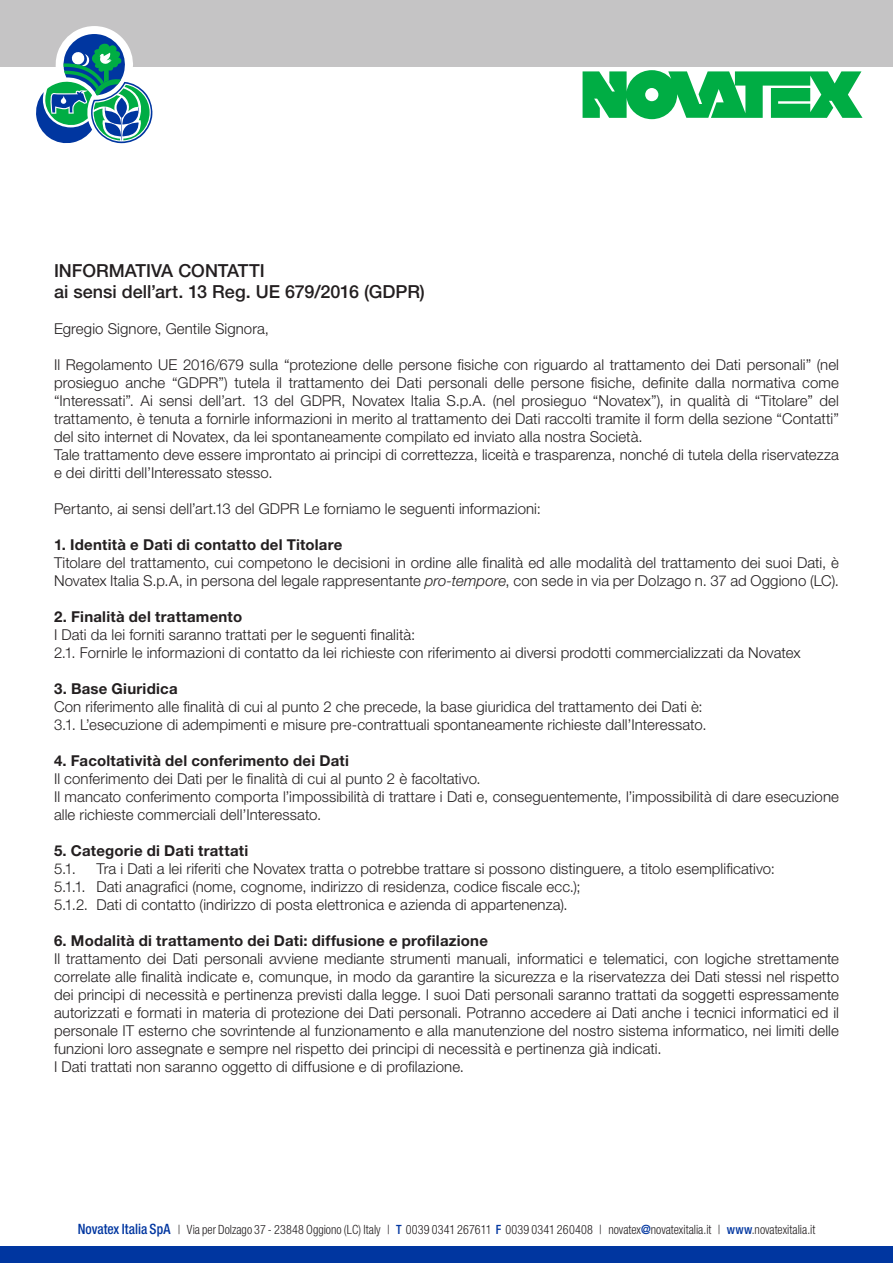
<style>
.page{position:relative;width:893px;height:1263px;background:#fff}
.page>*{position:absolute;margin:0;border:0;box-sizing:border-box;transform-origin:0 0}
.t1{font:500 18px "Helvetica Neue LT Std";color:#231f20}
.t2{font:300 15px/18px "Helvetica Neue LT Std";letter-spacing:.005em;color:#231f20}
.t3{font:700 15px "Helvetica Neue LT Std";letter-spacing:.015em;color:#231f20}
.t4{font:300 condensed 12.75px "Helvetica Neue LT Std";letter-spacing:.005em;color:#231f20;scale:.95 1}
.s1{font-style:italic}
.s2{font-weight:500;font-size:14.25px;color:#0036a0}
.s3{font-weight:500;color:#0036a0}
</style>
<div class="page">
<div style="left:0;top:0;width:893px;height:66px;background:#c5c4c5"></div>
<svg style="left:26px;top:26px;width:135px;height:118px"></svg>
<div style="left:0;top:1247px;width:893px;height:16px;background:#0036a0"></div>
<svg style="left:583px;top:70px;width:279px;height:49px"></svg>
<p class="t1" style="left:54px;top:259px;width:212px">INFORMATIVA CONTATTI</p>
<p class="t1" style="left:54px;top:281px;width:372px">ai sensi dell’art. 13 Reg. UE 679/2016 (GDPR)</p>
<p class="t2" style="left:54px;top:319px;width:217px">Egregio Signore, Gentile Signora,</p>
<p class="t2" style="left:54px;top:355px;width:786px;text-align:justify">Il Regolamento UE 2016/679 sulla “protezione delle persone fisiche con riguardo al trattamento dei Dati personali” (nel prosieguo anche “GDPR”) tutela il trattamento dei Dati personali delle persone fisiche, definite dalla normativa come “Interessati”. Ai sensi dell’art. 13 del GDPR, Novatex Italia S.p.A. (nel prosieguo “Novatex”), in qualità di “Titolare” del trattamento, è tenuta a fornirle informazioni in merito al trattamento dei Dati raccolti tramite il form della sezione “Contatti” del sito internet di Novatex, da lei spontaneamente compilato ed inviato alla nostra Società.</p>
<p class="t2" style="left:54px;top:445px;width:786px">Tale trattamento deve essere improntato ai principi di correttezza, liceità e trasparenza, nonché di tutela della riservatezza e dei diritti dell’Interessato stesso.</p>
<p class="t2" style="left:54px;top:499px;width:488px">Pertanto, ai sensi dell’art.13 del GDPR Le forniamo le seguenti informazioni:</p>
<p class="t3" style="left:54px;top:535px;width:290px">1. Identità e Dati di contatto del Titolare</p>
<p class="t2" style="left:54px;top:553px;width:786px">Titolare del trattamento, cui competono le decisioni in ordine alle finalità ed alle modalità del trattamento dei suoi Dati, è<br>Novatex Italia S.p.A, in persona del legale rappresentante <span class="s1">pro-tempore</span>, con sede in via per Dolzago n. 37 ad Oggiono (LC).</p>
<p class="t3" style="left:54px;top:607px;width:190px">2. Finalità del trattamento</p>
<p class="t2" style="left:54px;top:625px;width:363px">I Dati da lei forniti saranno trattati per le seguenti finalità:</p>
<p class="t2" style="left:54px;top:643px;width:748px">2.1. Fornirle le informazioni di contatto da lei richieste con riferimento ai diversi prodotti commercializzati da Novatex</p>
<p class="t3" style="left:54px;top:679px;width:125px">3. Base Giuridica</p>
<p class="t2" style="left:54px;top:697px;width:650px">Con riferimento alle finalità di cui al punto 2 che precede, la base giuridica del trattamento dei Dati è:</p>
<p class="t2" style="left:54px;top:715px;width:654px">3.1. L’esecuzione di adempimenti e misure pre-contrattuali spontaneamente richieste dall’Interessato.</p>
<p class="t3" style="left:54px;top:751px;width:297px">4. Facoltatività del conferimento dei Dati</p>
<p class="t2" style="left:54px;top:769px;width:428px">Il conferimento dei Dati per le finalità di cui al punto 2 è facoltativo.</p>
<p class="t2" style="left:54px;top:787px;width:786px">Il mancato conferimento comporta l’impossibilità di trattare i Dati e, conseguentemente, l’impossibilità di dare esecuzione alle richieste commerciali dell’Interessato.</p>
<p class="t3" style="left:54px;top:841px;width:196px">5. Categorie di Dati trattati</p>
<p class="t2" style="left:54px;top:859px;width:24px">5.1.</p>
<p class="t2" style="left:97px;top:859px;width:680px">Tra i Dati a lei riferiti che Novatex tratta o potrebbe trattare si possono distinguere, a titolo esemplificativo:</p>
<p class="t2" style="left:54px;top:877px;width:528px">5.1.1. Dati anagrafici (nome, cognome, indirizzo di residenza, codice fiscale ecc.);</p>
<p class="t2" style="left:54px;top:895px;width:515px">5.1.2. Dati di contatto (indirizzo di posta elettronica e azienda di appartenenza).</p>
<p class="t3" style="left:54px;top:931px;width:435px">6. Modalità di trattamento dei Dati: diffusione e profilazione</p>
<p class="t2" style="left:54px;top:949px;width:786px;text-align:justify">Il trattamento dei Dati personali avviene mediante strumenti manuali, informatici e telematici, con logiche strettamente correlate alle finalità indicate e, comunque, in modo da garantire la sicurezza e la riservatezza dei Dati stessi nel rispetto dei principi di necessità e pertinenza previsti dalla legge. I suoi Dati personali saranno trattati da soggetti espressamente autorizzati e formati in materia di protezione dei Dati personali. Potranno accedere ai Dati anche i tecnici informatici ed il personale IT esterno che sovrintende al funzionamento e alla manutenzione del nostro sistema informatico, nei limiti delle funzioni loro assegnate e sempre nel rispetto dei principi di necessità e pertinenza già indicati.</p>
<p class="t2" style="left:54px;top:1057px;width:412px">I Dati trattati non saranno oggetto di diffusione e di profilazione.</p>
<p class="t4" style="left:78px;top:1222px;width:778px"><span class="s2">Novatex Italia SpA</span> | Via per Dolzago 37 - 23848 Oggiono (LC) Italy | <span class="s3">T</span> 0039 0341 267611 <span class="s3">F</span> 0039 0341 260408 | novatex<span class="s3">@</span>novatexitalia.it | <span class="s3">www</span>.novatexitalia.it</p>
</div>
